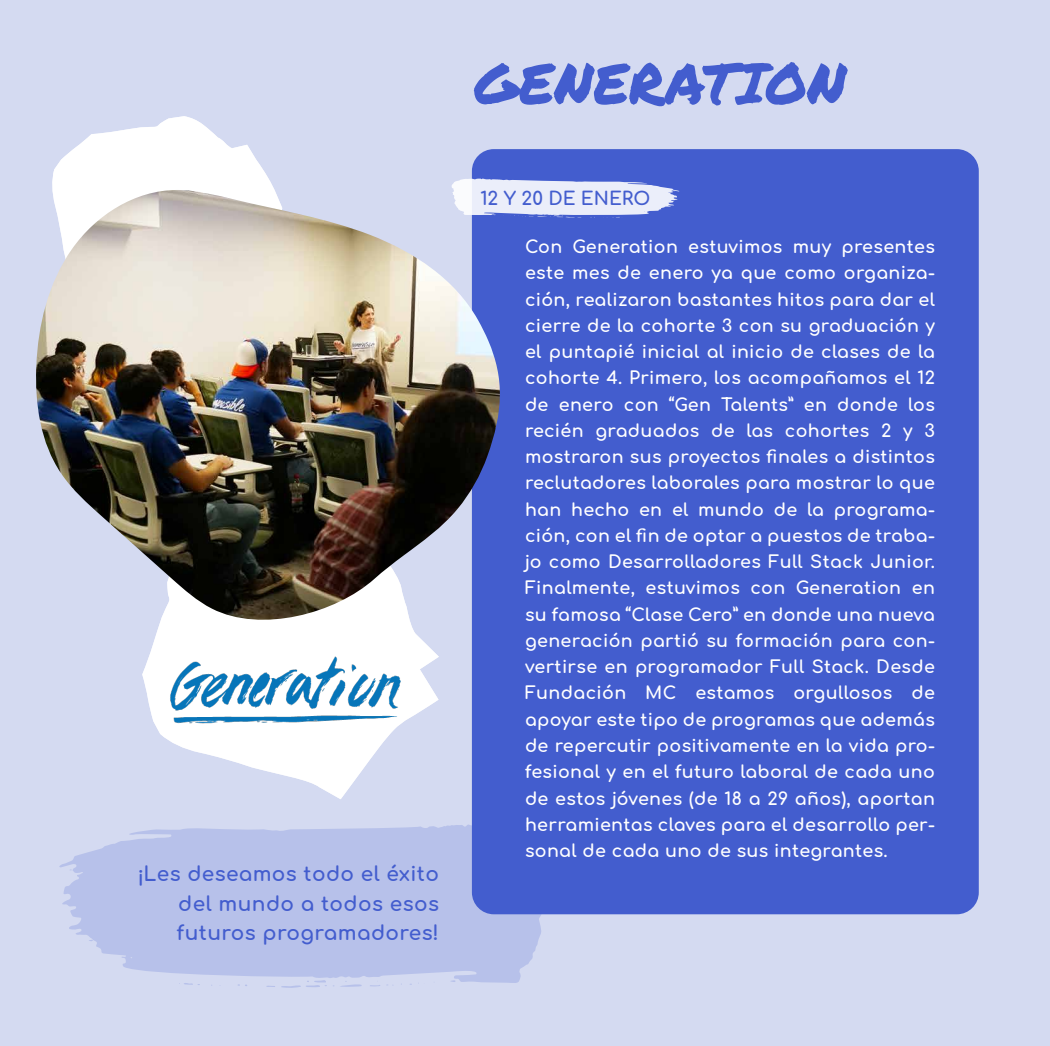
<style>
.page{position:relative;width:1050px;height:1046px;background:#fff}
.page>*{position:absolute;margin:0;border:0;box-sizing:border-box;transform-origin:0 0}
.t1{font:56.88px "Permanent Marker";color:#435dce}
.t2{font:20.12px/29.8px "Comfortaa";letter-spacing:.02em;color:#435dce;text-align:justify}
.t3{font:18.38px "Comfortaa";color:#435dce}
.t4{font:17.5px/26.2px "Comfortaa";letter-spacing:.02em;color:#fff;text-align:justify}
</style>
<div class="page">
<div style="left:0;top:0;width:1050px;height:1045px;background:#d4daf1"></div>
<svg style="left:59px;top:822px;width:490px;height:161px;fill:#b7c1ea"></svg>
<svg style="left:448px;top:979px;width:9px;height:3px"></svg>
<svg style="left:281px;top:979px;width:81px;height:8px"></svg>
<svg style="left:369px;top:980px;width:25px;height:7px"></svg>
<svg style="left:179px;top:982px;width:21px;height:3px"></svg>
<svg style="left:52px;top:116px;width:223px;height:74px;fill:#fff"></svg>
<svg style="left:142px;top:633px;width:297px;height:166px"></svg>
<div style="left:472px;top:149px;width:507px;height:765px;background:#435dce;border-radius:22px"></div>
<img style="left:36px;top:190px;width:464px;height:443px">
<svg style="left:452px;top:178px;width:227px;height:40px"></svg>
<img style="left:154px;top:639px;width:262px;height:98px">
<p class="t2" style="left:177px;top:856px;width:263px;text-indent:-40px">¡Les deseamos todo el éxito del mundo a todos esos futuros programadores!</p>
<h1 class="t1" style="left:474px;top:41px;width:374px">GENERATION</h1>
<p class="t3" style="left:480px;top:181px;width:172px">12 Y 20 DE ENERO</p>
<p class="t4" style="left:525px;top:231px;width:411px">Con Generation estuvimos muy presentes este mes de enero ya que como organiza&shy;ción, realizaron bastantes hitos para dar el cierre de la cohorte 3 con su graduación y el puntapié inicial al inicio de clases de la cohorte 4. Primero, los acompañamos el 12 de enero con “Gen Talents” en donde los recién graduados de las cohortes 2 y 3 mostraron sus proyectos finales a distintos reclutadores laborales para mostrar lo que han hecho en el mundo de la programa&shy;ción, con el fin de optar a puestos de traba&shy;jo como Desarrolladores Full Stack Junior.<br>Finalmente, estuvimos con Generation en su famosa “Clase Cero” en donde una nueva generación partió su formación para con&shy;vertirse en programador Full Stack. Desde Fundación MC estamos orgullosos de apoyar este tipo de programas que además de repercutir positivamente en la vida pro&shy;fesional y en el futuro laboral de cada uno de estos jóvenes (de 18 a 29 años), aportan herramientas claves para el desarrollo per&shy;sonal de cada uno de sus integrantes.</p>
</div>
